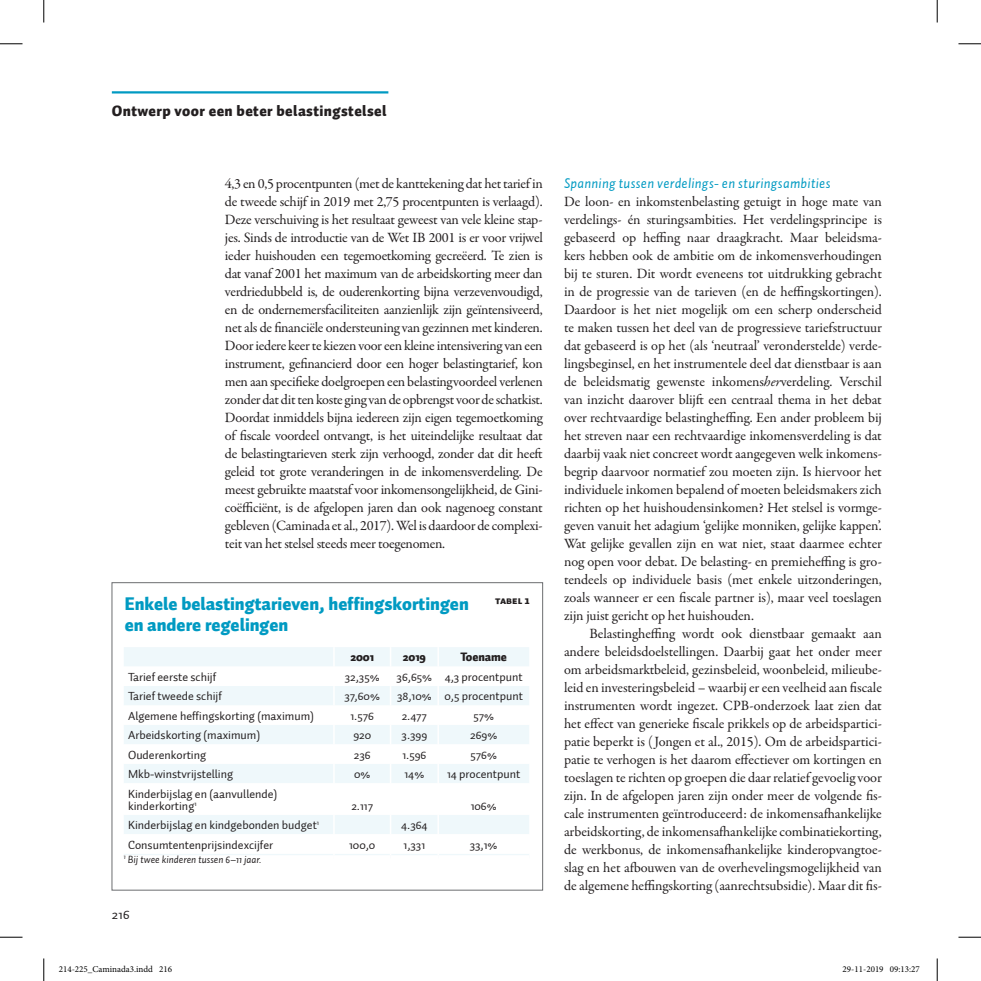
<style>
.page{position:relative;width:981px;height:981px;background:#fff}
.page>*{position:absolute;margin:0;border:0;box-sizing:border-box;transform-origin:0 0}
.t1{font:900 18px/21px "Auto 1";color:#009ac2}
.t2{font:900 15px "Auto 1";letter-spacing:.025em;color:#231f20}
.t3{font:14.25px/18px "Garamond Premr Pro";letter-spacing:-.01em;color:#231f20;text-align:justify}
.t4{font:italic 14.25px "Auto 1";letter-spacing:.015em;color:#009ac2}
.t5{font:13.5px "Auto 1";color:#231f20}
.t6{font:12px/12px "Auto 1";color:#231f20}
.t7{font:900 12px "Auto 1";letter-spacing:-.005em;color:#231f20}
.t8{font:italic 10.5px "Auto 1";color:#231f20}
.t9{font:10.5px "Auto 1 Black Sm Cp";color:#231f20}
.t10{font:9px "Minion Pro";color:#000}
.s1{font-style:italic}
</style>
<div class="page">
<hr style="left:112px;top:91px;width:276px;height:2px;background:#009ac2">
<div style="left:124px;top:647px;width:405px;height:208px;background:#eff8fb"></div>
<svg style="left:124px;top:666px;width:405px;height:187px"></svg>
<svg style="left:437px;top:647px;width:2px;height:19px"></svg>
<hr style="left:437px;top:666px;width:2px;height:20px;background:#fff">
<svg style="left:437px;top:686px;width:2px;height:19px"></svg>
<hr style="left:437px;top:705px;width:2px;height:20px;background:#fff">
<svg style="left:437px;top:725px;width:2px;height:38px"></svg>
<svg style="left:390px;top:647px;width:1px;height:136px"></svg>
<hr style="left:437px;top:763px;width:2px;height:20px;background:#fff">
<hr style="left:390px;top:783px;width:1px;height:31px;background:#fff">
<hr style="left:437px;top:783px;width:2px;height:31px;background:#fff">
<hr style="left:437px;top:814px;width:2px;height:20px;background:#fff">
<svg style="left:390px;top:814px;width:1px;height:41px"></svg>
<svg style="left:437px;top:834px;width:2px;height:21px"></svg>
<svg style="left:333px;top:647px;width:2px;height:19px"></svg>
<hr style="left:333px;top:666px;width:2px;height:20px;background:#fff">
<svg style="left:333px;top:686px;width:2px;height:19px"></svg>
<hr style="left:333px;top:705px;width:2px;height:20px;background:#fff">
<svg style="left:333px;top:725px;width:2px;height:38px"></svg>
<hr style="left:333px;top:763px;width:2px;height:20px;background:#fff">
<hr style="left:333px;top:783px;width:2px;height:31px;background:#fff">
<hr style="left:333px;top:814px;width:2px;height:20px;background:#fff">
<svg style="left:333px;top:834px;width:2px;height:21px"></svg>
<svg style="left:0;top:43px;width:22px;height:2px"></svg>
<svg style="left:958px;top:43px;width:22px;height:2px"></svg>
<svg style="left:0;top:936px;width:22px;height:1px"></svg>
<svg style="left:958px;top:936px;width:22px;height:1px"></svg>
<svg style="left:43px;top:0;width:2px;height:23px"></svg>
<svg style="left:43px;top:958px;width:2px;height:22px"></svg>
<svg style="left:936px;top:0;width:1px;height:23px"></svg>
<svg style="left:936px;top:958px;width:1px;height:22px"></svg>
<p class="t2" style="left:112px;top:101px;width:276px">Ontwerp voor een beter belastingstelsel</p>
<p class="t3" style="left:225px;top:175px;width:319px">4,3 en 0,5 procentpunten (met de kanttekening dat het tarief in de tweede schijf in 2019 met 2,75 procentpunten is verlaagd).<br>Deze verschuiving is het resultaat geweest van vele kleine stap&shy;jes. Sinds de introductie van de Wet IB 2001 is er voor vrijwel ieder huishouden een tegemoetkoming gecreëerd. Te zien is dat vanaf 2001 het maximum van de arbeidskorting meer dan verdriedubbeld is, de ouderenkorting bijna verzevenvoudigd, en de ondernemersfaciliteiten aanzienlijk zijn geïntensiveerd, net als de financiële ondersteuning van gezinnen met kinderen.<br>Door iedere keer te kiezen voor een kleine intensivering van een instrument, gefinancierd door een hoger belastingtarief, kon men aan specifieke doelgroepen een belastingvoordeel verlenen zonder dat dit ten koste ging van de opbrengst voor de schatkist.<br>Doordat inmiddels bijna iedereen zijn eigen tegemoetkoming of fiscale voordeel ontvangt, is het uiteindelijke resultaat dat de belastingtarieven sterk zijn verhoogd, zonder dat dit heeft geleid tot grote veranderingen in de inkomensverdeling. De meest gebruikte maatstaf voor inkomensongelijkheid, de Gini&shy;coëfficiënt, is de afgelopen jaren dan ook nagenoeg constant gebleven (Caminada et al., 2017). Wel is daardoor de complexi&shy;teit van het stelsel steeds meer toegenomen.</p>
<p class="t4" style="left:564px;top:174px;width:268px">Spanning tussen verdelings- en sturingsambities</p>
<p class="t3" style="left:564px;top:193px;width:319px">De loon- en inkomstenbelasting getuigt in hoge mate van verdelings- én sturingsambities. Het verdelingsprincipe is gebaseerd op heffing naar draagkracht. Maar beleidsma&shy;kers hebben ook de ambitie om de inkomensverhoudingen bij te sturen. Dit wordt eveneens tot uitdrukking gebracht in de progressie van de tarieven (en de heffingskortingen).<br>Daardoor is het niet mogelijk om een scherp onderscheid te maken tussen het deel van de progressieve tariefstructuur dat gebaseerd is op het (als ‘neutraal’ veronderstelde) verde&shy;lingsbeginsel, en het instrumentele deel dat dienstbaar is aan de beleidsmatig gewenste inkomens<span class="s1">her</span>verdeling. Verschil van inzicht daarover blijft een centraal thema in het debat over rechtvaardige belastingheffing. Een ander probleem bij het streven naar een rechtvaardige inkomensverdeling is dat daarbij vaak niet concreet wordt aangegeven welk inkomens&shy;begrip daarvoor normatief zou moeten zijn. Is hiervoor het individuele inkomen bepalend of moeten beleidsmakers zich richten op het huishoudensinkomen? Het stelsel is vormge&shy;geven vanuit het adagium ‘gelijke monniken, gelijke kappen’.<br>Wat gelijke gevallen zijn en wat niet, staat daarmee echter nog open voor debat. De belasting- en premieheffing is gro&shy;tendeels op individuele basis (met enkele uitzonderingen, zoals wanneer er een fiscale partner is), maar veel toeslagen zijn juist gericht op het huishouden.</p>
<p class="t3" style="left:564px;top:625px;width:319px;text-indent:26px">Belastingheffing wordt ook dienstbaar gemaakt aan andere beleidsdoelstellingen. Daarbij gaat het onder meer om arbeidsmarktbeleid, gezinsbeleid, woonbeleid, milieube&shy;leid en investeringsbeleid – waarbij er een veelheid aan fiscale instrumenten wordt ingezet. CPB-onderzoek laat zien dat het effect van generieke fiscale prikkels op de arbeidspartici&shy;patie beperkt is (Jongen et al., 2015). Om de arbeidspartici&shy;patie te verhogen is het daarom effectiever om kortingen en toeslagen te richten op groepen die daar relatief gevoelig voor zijn. In de afgelopen jaren zijn onder meer de volgende fis&shy;cale instrumenten geïntroduceerd: de inkomensafhankelijke arbeidskorting, de inkomensafhankelijke combinatiekorting, de werkbonus, de inkomensafhankelijke kinderopvangtoe&shy;slag en het afbouwen van de overhevelingsmogelijkheid van de algemene heffingskorting (aanrechtsubsidie). Maar dit fis-</p>
<p class="t1" style="left:125px;top:594px;width:345px">Enkele belastingtarieven, heffingskortingen en andere regelingen</p>
<p class="t9" style="left:495px;top:594px;width:36px">TABEL 1</p>
<p class="t7" style="left:350px;top:649px;width:25px">2001</p>
<p class="t7" style="left:403px;top:649px;width:24px">2019</p>
<p class="t7" style="left:460px;top:649px;width:48px">Toename</p>
<p class="t6" style="left:128px;top:671px;width:90px">Tarief eerste schijf</p>
<p class="t6" style="left:345px;top:671px;width:36px">32,35%</p>
<p class="t6" style="left:396px;top:671px;width:128px">36,65% 4,3 procentpunt</p>
<p class="t6" style="left:128px;top:690px;width:95px">Tarief tweede schijf</p>
<p class="t6" style="left:344px;top:690px;width:37px">37,60%</p>
<p class="t6" style="left:397px;top:690px;width:127px">38,10% 0,5 procentpunt</p>
<p class="t6" style="left:128px;top:710px;width:187px">Algemene heffingskorting (maximum)</p>
<p class="t6" style="left:350px;top:710px;width:25px">1.576</p>
<p class="t6" style="left:402px;top:710px;width:27px">2.477</p>
<p class="t6" style="left:473px;top:710px;width:22px">57%</p>
<p class="t6" style="left:128px;top:729px;width:134px">Arbeidskorting (maximum)</p>
<p class="t6" style="left:353px;top:729px;width:19px">920</p>
<p class="t6" style="left:401px;top:729px;width:27px">3.399</p>
<p class="t6" style="left:470px;top:729px;width:29px">269%</p>
<p class="t6" style="left:128px;top:748px;width:80px">Ouderenkorting</p>
<p class="t6" style="left:354px;top:748px;width:18px">236</p>
<p class="t6" style="left:402px;top:748px;width:25px">1.596</p>
<p class="t6" style="left:470px;top:748px;width:28px">576%</p>
<p class="t6" style="left:128px;top:768px;width:107px">Mkb-winstvrijstelling</p>
<p class="t6" style="left:354px;top:768px;width:18px">0%</p>
<p class="t6" style="left:404px;top:768px;width:21px">14%</p>
<p class="t6" style="left:447px;top:768px;width:75px">14 procentpunt</p>
<p class="t6" style="left:128px;top:787px;width:151px">Kinderbijslag en (aanvullende) kinderkorting<sup>1</sup></p>
<p class="t6" style="left:351px;top:799px;width:23px">2.117</p>
<p class="t6" style="left:470px;top:799px;width:27px">106%</p>
<p class="t6" style="left:128px;top:819px;width:192px">Kinderbijslag en kindgebonden budget<sup>1</sup></p>
<p class="t6" style="left:401px;top:819px;width:28px">4.364</p>
<p class="t6" style="left:128px;top:838px;width:147px">Consumtentenprijsindexcijfer</p>
<p class="t6" style="left:349px;top:838px;width:28px">100,0</p>
<p class="t6" style="left:403px;top:838px;width:23px">1,331</p>
<p class="t6" style="left:470px;top:838px;width:29px">33,1%</p>
<p class="t8" style="left:124px;top:852px;width:139px"><sup>1</sup> Bij twee kinderen tussen 6–11 jaar.</p>
<p class="t5" style="left:112px;top:905px;width:19px">216</p>
<p class="t10" style="left:59px;top:963px;width:115px">214-225_Caminada3.indd 216</p>
<p class="t10" style="left:842px;top:963px;width:79px">29-11-2019 09:13:27</p>
</div>
